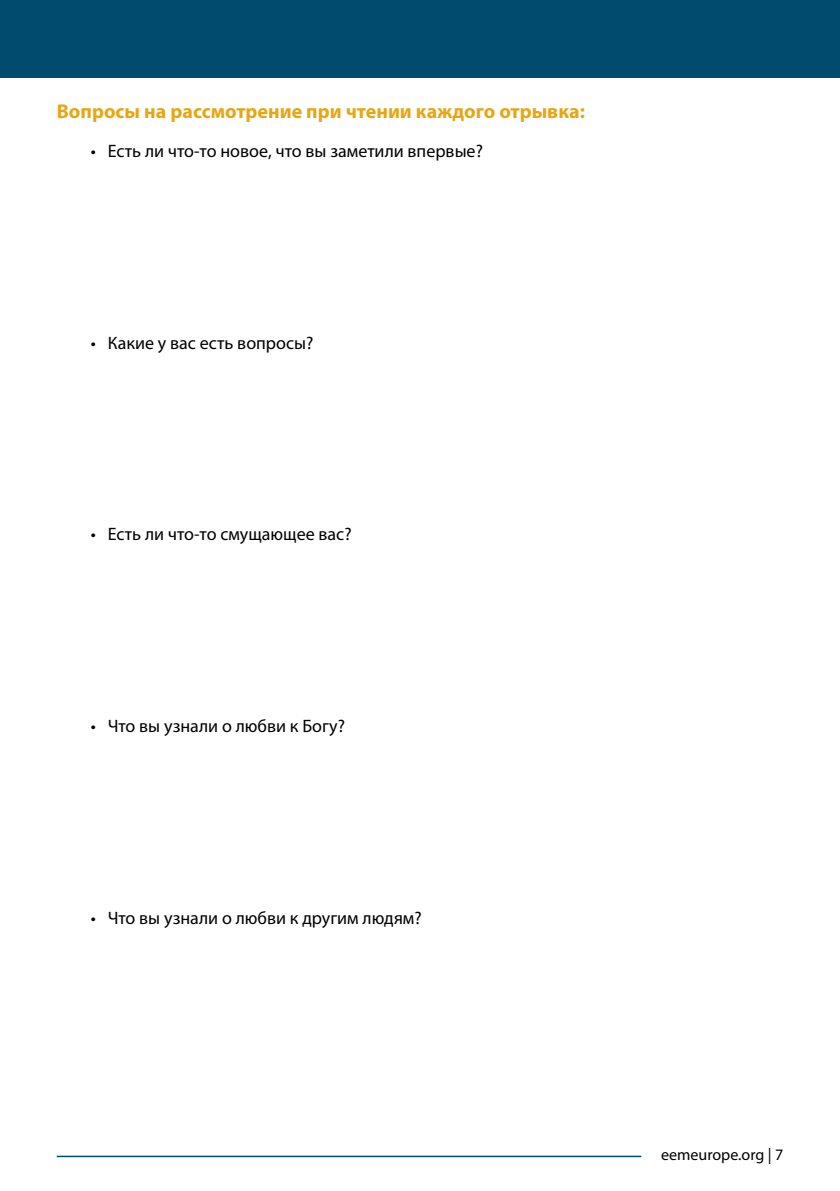
<style>
.page{position:relative;width:840px;height:1191px;background:#fff}
.page>*{position:absolute;margin:0;border:0;box-sizing:border-box;transform-origin:0 0}
.t1{font:700 20px "Myriad Pro";color:#e7a614}
.t2{font:18px "Myriad Pro";color:#000}
.t3{font:16px "Myriad Pro";color:#000}
</style>
<div class="page">
<hr style="left:57px;top:1155px;width:584px;height:2px;background:#014b6f">
<div style="left:0;top:0;width:839px;height:78px;background:#014b6f"></div>
<p class="t1" style="left:57px;top:98px;width:529px">Вопросы на рассмотрение при чтении каждого отрывка:</p>
<p class="t2" style="left:91px;top:140px;width:393px">• Есть ли что-то новое, что вы заметили впервые?</p>
<p class="t2" style="left:91px;top:331px;width:224px">• Какие у вас есть вопросы?</p>
<p class="t2" style="left:91px;top:523px;width:262px">• Есть ли что-то смущающее вас?</p>
<p class="t2" style="left:91px;top:715px;width:255px">• Что вы узнали о любви к Богу?</p>
<p class="t2" style="left:91px;top:906px;width:332px">• Что вы узнали о любви к другим людям?</p>
<p class="t3" style="left:660px;top:1145px;width:123px">eemeurope.org | 7</p>
</div>
